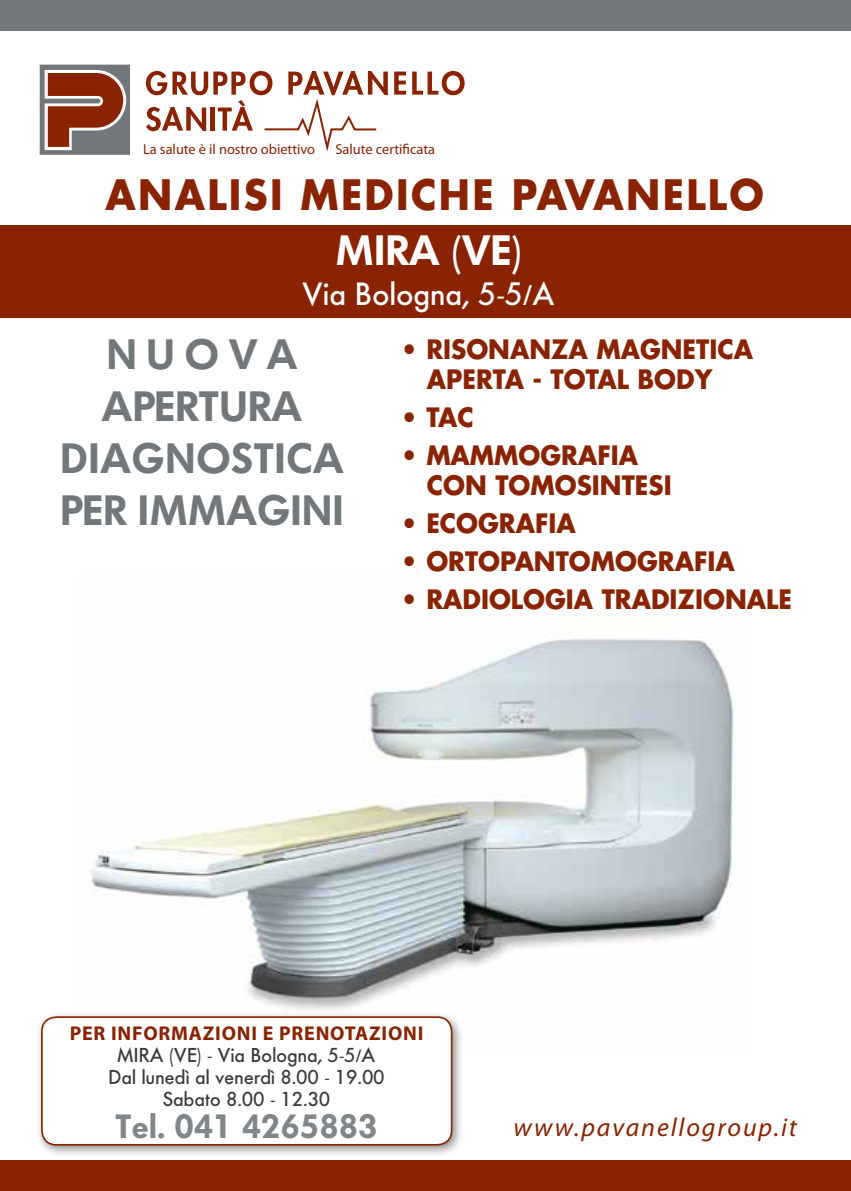
<style>
.page{position:relative;width:851px;height:1191px;background:#fff}
.page>*{position:absolute;margin:0;border:0;box-sizing:border-box;transform-origin:0 0}
.t1{font:600 42px/52px "Futura BQ";color:#71777a;text-align:center}
.t2{font:600 42px "Futura BQ";color:#fff}
.t3{font:700 40.8px "Futura";letter-spacing:.06em;color:#892301;scale:.95 1}
.t4{font:600 33.2px "Futura BQ";color:#808689}
.t5{font:500 32px "Futura BQ";color:#fff}
.t6{font:700 26px/30px "Futura";color:#892301;text-align:center;scale:.95 1}
.t7{font:italic 26px "Myriad Pro";letter-spacing:.075em;color:#892301}
.t8{font:500 20px/22px "Futura BQ";color:#3c3c3b;text-align:center}
.t9{font:700 20px "Myriad Pro";letter-spacing:.04em;color:#892301}
.t10{font:14.4px "Myriad Pro";color:#892301}
</style>
<div class="page">
<img style="left:90px;top:639px;width:644px;height:371px">
<div style="left:0;top:0;width:850px;height:31px;background:#71777a"></div>
<div style="left:0;top:1160px;width:850px;height:31px;background:#892301"></div>
<div style="left:0;top:225px;width:850px;height:92px;background:#892301"></div>
<div style="left:40px;top:65px;width:90px;height:90px;background:#71777a;border:4px solid #71777a"></div>
<svg style="left:45px;top:70px;width:81px;height:80px"></svg>
<svg style="left:394px;top:72px;width:12px;height:23px"></svg>
<svg style="left:412px;top:71px;width:52px;height:24px"></svg>
<svg style="left:146px;top:71px;width:242px;height:81px"></svg>
<div style="left:35px;top:1010px;width:429px;height:147px;background:#1d1d1b;opacity:.5"></div>
<div style="left:42px;top:1017px;width:409px;height:127px;background:#fff;border-radius:14px"></div>
<div style="left:41px;top:1016px;width:411px;height:129px;border:2px solid #892301;border-radius:14px"></div>
<p class="t10" style="left:143px;top:141px;width:173px">La salute è il nostro obiettivo</p>
<p class="t10" style="left:335px;top:141px;width:101px">Salute certificata</p>
<h2 class="t3" style="left:106px;top:167px;width:694px">ANALISI MEDICHE PAVANELLO</h2>
<h1 class="t2" style="left:335px;top:226px;width:188px">MIRA (VE)</h1>
<p class="t5" style="left:302px;top:276px;width:254px">Via Bologna, 5-5/A</p>
<p class="t6" style="left:401px;top:334px;width:372px">• RISONANZA MAGNETICA<br>APERTA - TOTAL BODY</p>
<p class="t6" style="left:401px;top:402px;width:78px">• TAC</p>
<p class="t6" style="left:427px;top:440px;width:259px;text-align:left;text-indent:-26px">• MAMMOGRAFIA<br>CON TOMOSINTESI</p>
<p class="t6" style="left:401px;top:508px;width:185px">• ECOGRAFIA</p>
<p class="t6" style="left:401px;top:546px;width:353px">• ORTOPANTOMOGRAFIA</p>
<p class="t6" style="left:401px;top:584px;width:413px">• RADIOLOGIA TRADIZIONALE</p>
<h1 class="t1" style="left:60px;top:329px;width:285px">NUOVA<br>APERTURA<br>DIAGNOSTICA<br>PER IMMAGINI</h1>
<p class="t9" style="left:70px;top:1019px;width:355px">PER INFORMAZIONI E PRENOTAZIONI</p>
<p class="t8" style="left:108px;top:1043px;width:278px">MIRA (VE) - Via Bologna, 5-5/A<br>Dal lunedì al venerdì 8.00 - 19.00<br>Sabato 8.00 - 12.30</p>
<p class="t4" style="left:115px;top:1106px;width:264px">Tel. 041 4265883</p>
<p class="t7" style="left:513px;top:1110px;width:285px">www.pavanellogroup.it</p>
</div>
